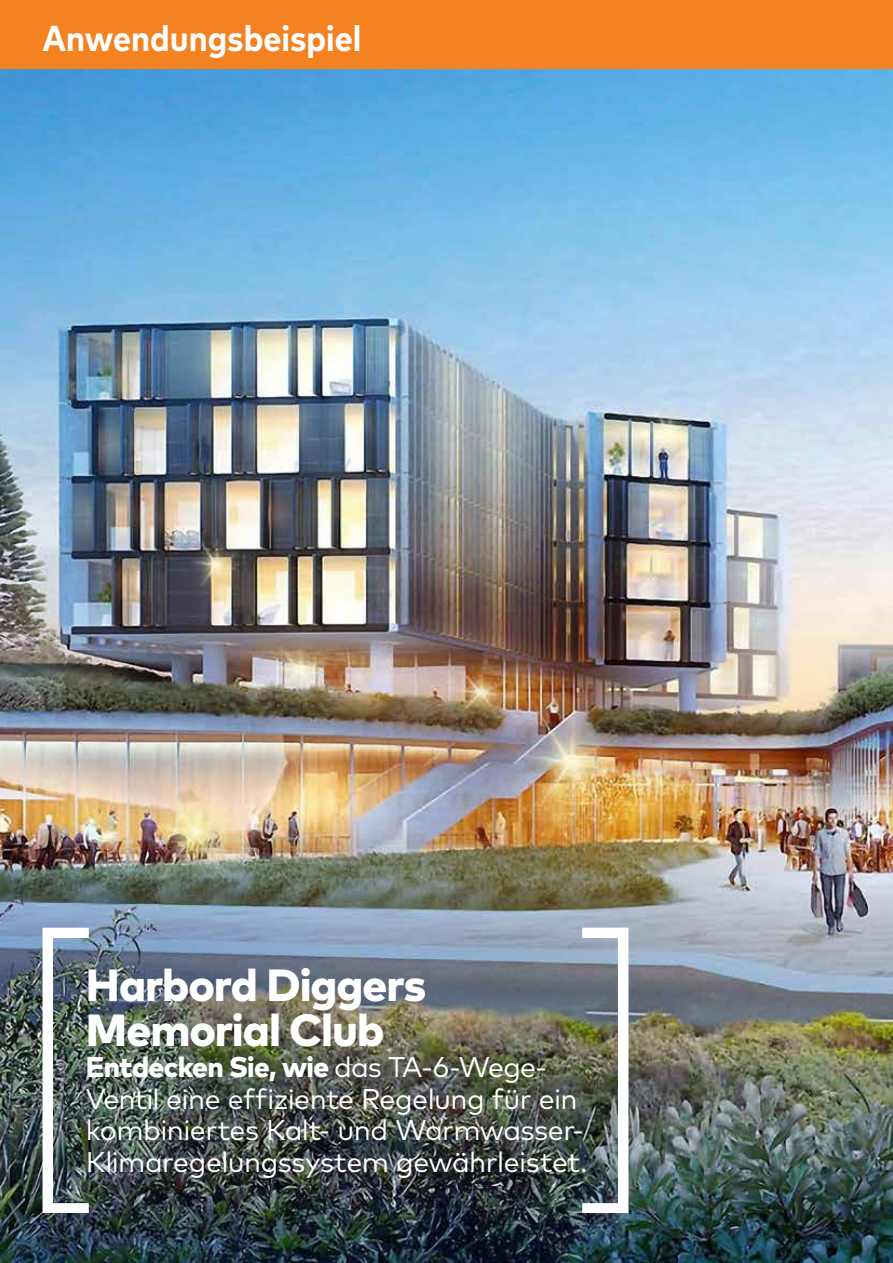
<style>
.page{position:relative;width:893px;height:1263px;background:#fff}
.page>*{position:absolute;margin:0;border:0;box-sizing:border-box;transform-origin:0 0}
.t1{font:800 45px/45px "Mark Pro";letter-spacing:-.02em;color:#fff}
.t2{font:700 condensed 36px "Mark Pro";color:#fff}
.t3{font:28.5px/31.5px "Mark Pro";letter-spacing:-.02em;color:#fff}
.s1{font-weight:800}
</style>
<div class="page">
<img style="left:0;top:68px;width:893px;height:1195px">
<div style="left:0;top:0;width:893px;height:68px;background:#f58220"></div>
<img style="left:43px;top:928px;width:46px;height:285px">
<img style="left:582px;top:928px;width:46px;height:285px">
<p class="t2" style="left:43px;top:11px;width:320px">Anwendungsbeispiel</p>
<h1 class="t1" style="left:86px;top:959px;width:342px">Harbord Diggers<br>Memorial Club</h1>
<p class="t3" style="left:86px;top:1049px;width:503px"><span class="s1">Entdecken Sie, wie</span> das TA-6-Wege-Ventil eine effiziente Regelung für ein kombiniertes Kalt- und Warmwasser-Klimaregelungssystem gewährleistet.</p>
</div>
